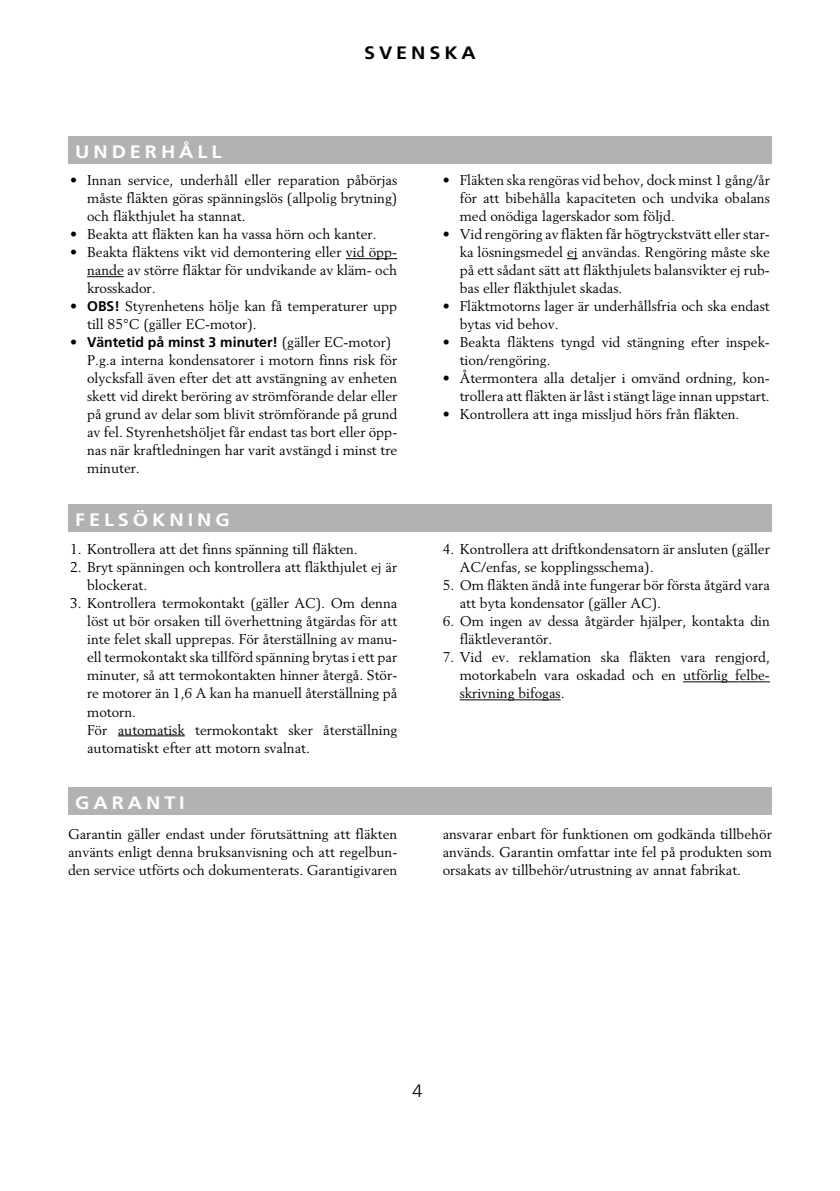
<style>
.page{position:relative;width:840px;height:1191px;background:#fff}
.page>*{position:absolute;margin:0;border:0;box-sizing:border-box;transform-origin:0 0}
.t1{font:700 18px "Frutiger LT Std";letter-spacing:.2em;color:#fff;scale:1.1 1}
.t2{font:700 18px "Frutiger LT Std";letter-spacing:.2em;color:#000;scale:1.1 1}
.t3{font:300 18px "Frutiger LT Std";color:#000}
.t4{font:14px/18px "Berling LT Std";color:#000}
.t5{font:700 14px "Frutiger LT Std";color:#000}
.s1{font-family:"Frutiger LT Std";font-weight:700}
.s2{font-family:"Berling LT Std";font-weight:400}
</style>
<div class="page">
<div style="left:68px;top:136px;width:703px;height:28px;background:#b3b2b2"></div>
<div style="left:68px;top:504px;width:703px;height:28px;background:#b3b2b2"></div>
<hr style="left:118px;top:735px;width:67px;height:1px;background:#000">
<hr style="left:682px;top:681px;width:87px;height:1px;background:#000">
<hr style="left:459px;top:699px;width:101px;height:1px;background:#000">
<div style="left:68px;top:787px;width:703px;height:28px;background:#b3b2b2"></div>
<hr style="left:345px;top:258px;width:52px;height:1px;background:#000">
<hr style="left:87px;top:276px;width:37px;height:1px;background:#000">
<p class="t1" style="left:75px;top:141px;width:134px">UNDERHÅLL</p>
<p class="t2" style="left:364px;top:42px;width:103px">SVENSKA</p>
<p class="t4" style="left:87px;top:171px;width:311px;text-align:justify;text-indent:-17px">• Innan service, underhåll eller reparation påbörjas måste fläkten göras spänningslös (allpolig brytning) och fläkthjulet ha stannat.</p>
<p class="t4" style="left:70px;top:225px;width:308px">• Beakta att fläkten kan ha vassa hörn och kanter.</p>
<p class="t4" style="left:87px;top:243px;width:311px;text-align:justify;text-indent:-17px">• Beakta fläktens vikt vid demontering eller vid öpp&shy;nande av större fläktar för undvikande av kläm- och krosskador.</p>
<p class="t4" style="left:87px;top:297px;width:311px;text-indent:-17px">• <span class="s1">OBS!</span> Styrenhetens hölje kan få temperaturer upp till 85°C (gäller EC-motor).</p>
<p class="t5" style="left:70px;top:334px;width:322px"><span class="s2">•</span> Väntetid på minst 3 minuter! <span class="s2">(gäller EC-motor)</span></p>
<p class="t4" style="left:87px;top:351px;width:311px;text-align:justify">P.g.a interna kondensatorer i motorn finns risk för olycksfall även efter det att avstängning av enheten skett vid direkt beröring av strömförande delar eller på grund av delar som blivit strömförande på grund av fel. Styrenhetshöljet får endast tas bort eller öpp&shy;nas när kraftledningen har varit avstängd i minst tre minuter.</p>
<p class="t1" style="left:75px;top:509px;width:142px">FELSÖKNING</p>
<p class="t4" style="left:70px;top:540px;width:289px">1. Kontrollera att det finns spänning till fläkten.</p>
<p class="t4" style="left:87px;top:558px;width:311px;text-indent:-17px">2. Bryt spänningen och kontrollera att fläkthjulet ej är blockerat.</p>
<p class="t4" style="left:87px;top:594px;width:311px;text-indent:-17px">3. Kontrollera termokontakt (gäller AC). Om denna löst ut bör orsaken till överhettning åtgärdas för att inte felet skall upprepas. För återställning av manu&shy;ell termokontakt ska tillförd spänning brytas i ett par minuter, så att termokontakten hinner återgå. Stör&shy;re motorer än 1,6 A kan ha manuell återställning på motorn.<br>För automatisk termokontakt sker återställning automatiskt efter att motorn svalnat.</p>
<p class="t4" style="left:459px;top:171px;width:311px;text-align:justify;text-indent:-17px">• Fläkten ska rengöras vid behov, dock minst 1 gång/år för att bibehålla kapaciteten och undvika obalans med onödiga lagerskador som följd.</p>
<p class="t4" style="left:459px;top:225px;width:311px;text-align:justify;text-indent:-17px">• Vid rengöring av fläkten får högtryckstvätt eller star&shy;ka lösningsmedel ej användas. Rengöring måste ske på ett sådant sätt att fläkthjulets balansvikter ej rub&shy;bas eller fläkthjulet skadas.</p>
<p class="t4" style="left:459px;top:297px;width:311px;text-indent:-17px">• Fläktmotorns lager är underhållsfria och ska endast bytas vid behov.</p>
<p class="t4" style="left:459px;top:333px;width:311px;text-indent:-17px">• Beakta fläktens tyngd vid stängning efter inspek&shy;tion/rengöring.</p>
<p class="t4" style="left:442px;top:369px;width:328px;text-align:right">• Återmontera alla detaljer i omvänd ordning, kon&shy;trollera att fläkten är låst i stängt läge innan uppstart.</p>
<p class="t4" style="left:442px;top:405px;width:298px">• Kontrollera att inga missljud hörs från fläkten.</p>
<p class="t4" style="left:459px;top:540px;width:311px;text-indent:-17px">4. Kontrollera att driftkondensatorn är ansluten (gäller<br>AC/enfas, se kopplingsschema).</p>
<p class="t4" style="left:459px;top:576px;width:311px;text-indent:-17px">5. Om fläkten ändå inte fungerar bör första åtgärd vara att byta kondensator (gäller AC).</p>
<p class="t4" style="left:459px;top:612px;width:311px;text-indent:-17px">6. Om ingen av dessa åtgärder hjälper, kontakta din fläktleverantör.</p>
<p class="t4" style="left:459px;top:648px;width:311px;text-align:justify;text-indent:-17px">7. Vid ev. reklamation ska fläkten vara rengjord, motorkabeln vara oskadad och en utförlig felbe&shy;skrivning bifogas.</p>
<p class="t1" style="left:75px;top:792px;width:101px">GARANTI</p>
<p class="t4" style="left:68px;top:825px;width:330px;text-align:justify">Garantin gäller endast under förutsättning att fläkten använts enligt denna bruksanvisning och att regelbun&shy;den service utförts och dokumenterats. Garantigivaren</p>
<p class="t4" style="left:442px;top:825px;width:330px;text-align:justify">ansvarar enbart för funktionen om godkända tillbehör används. Garantin omfattar inte fel på produkten som orsakats av tillbehör/utrustning av annat fabrikat.</p>
<p class="t3" style="left:412px;top:1080px;width:12px">4</p>
</div>
